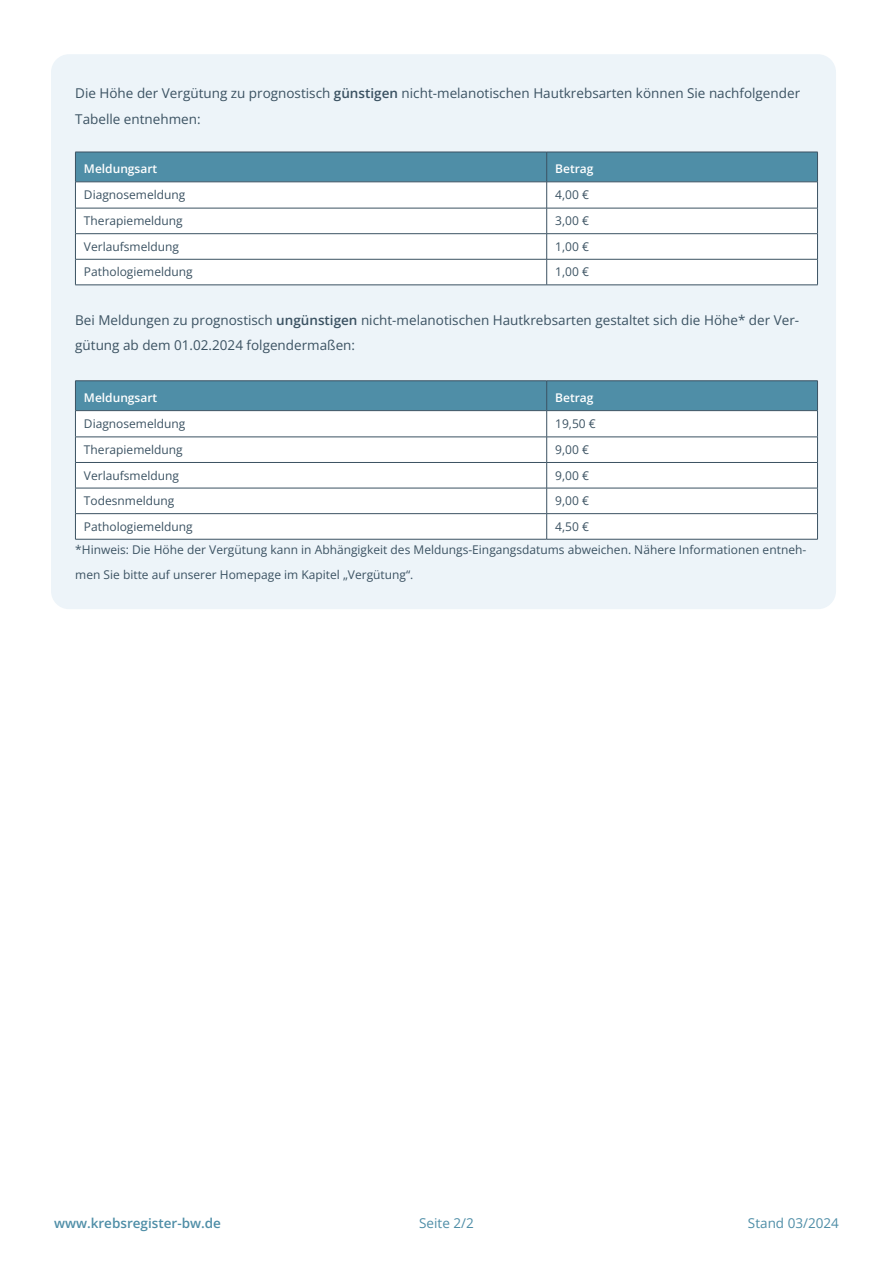
<style>
.page{position:relative;width:893px;height:1263px;background:#fff}
.page>*{position:absolute;margin:0;border:0;box-sizing:border-box;transform-origin:0 0}
.Überschrift_1{font:13.5px/25.5px "Open Sans";color:#3b5262}
.t1{font:600 13.5px "Open Sans";color:#4f8ea7}
.t2{font:13.5px "Open Sans";color:#4f8ea7}
.Überschrift_1-2{font:12px/25.5px "Open Sans";color:#3b5262}
.Begrüßung{font:600 12px "Open Sans";color:#fff}
.s1{font-weight:600}
</style>
<div class="page">
<div style="left:51px;top:54px;width:785px;height:555px;background:#edf4f9;border-radius:18px"></div>
<svg style="left:75px;top:152px;width:743px;height:133px;background:#d0dfe5"></svg>
<hr style="left:75px;top:285px;width:472px;height:1px;background:#3b5262">
<hr style="left:547px;top:285px;width:271px;height:1px;background:#3b5262">
<hr style="left:75px;top:380px;width:472px;height:1px;background:#3b5262">
<hr style="left:547px;top:380px;width:271px;height:1px;background:#3b5262">
<svg style="left:75px;top:381px;width:743px;height:158px;background:#d7e3e8"></svg>
<hr style="left:75px;top:539px;width:472px;height:1px;background:#3b5262">
<hr style="left:547px;top:539px;width:271px;height:1px;background:#3b5262">
<p class="Überschrift_1" style="left:75px;top:80px;width:726px">Die Höhe der Vergütung zu prognostisch <span class="s1">günstigen</span> nicht-melanotischen Hautkrebsarten können Sie nachfolgender<br>Tabelle entnehmen:</p>
<p class="Begrüßung" style="left:84px;top:161px;width:75px">Meldungsart</p>
<p class="Begrüßung" style="left:555px;top:161px;width:40px">Betrag</p>
<p class="Überschrift_1-2" style="left:84px;top:182px;width:103px">Diagnosemeldung</p>
<p class="Überschrift_1-2" style="left:555px;top:182px;width:35px">4,00 €</p>
<p class="Überschrift_1-2" style="left:84px;top:208px;width:100px">Therapiemeldung</p>
<p class="Überschrift_1-2" style="left:555px;top:208px;width:35px">3,00 €</p>
<p class="Überschrift_1-2" style="left:84px;top:233px;width:97px">Verlaufsmeldung</p>
<p class="Überschrift_1-2" style="left:555px;top:233px;width:35px">1,00 €</p>
<p class="Überschrift_1-2" style="left:84px;top:259px;width:110px">Pathologiemeldung</p>
<p class="Überschrift_1-2" style="left:555px;top:259px;width:35px">1,00 €</p>
<p class="Überschrift_1" style="left:75px;top:307px;width:725px">Bei Meldungen zu prognostisch <span class="s1">ungünstigen</span> nicht-melanotischen Hautkrebsarten gestaltet sich die Höhe* der Ver&shy;gütung ab dem 01.02.2024 folgendermaßen:</p>
<p class="Begrüßung" style="left:84px;top:389px;width:75px">Meldungsart</p>
<p class="Begrüßung" style="left:555px;top:389px;width:40px">Betrag</p>
<p class="Überschrift_1-2" style="left:84px;top:411px;width:103px">Diagnosemeldung</p>
<p class="Überschrift_1-2" style="left:555px;top:411px;width:42px">19,50 €</p>
<p class="Überschrift_1-2" style="left:84px;top:437px;width:100px">Therapiemeldung</p>
<p class="Überschrift_1-2" style="left:555px;top:437px;width:35px">9,00 €</p>
<p class="Überschrift_1-2" style="left:84px;top:462px;width:97px">Verlaufsmeldung</p>
<p class="Überschrift_1-2" style="left:555px;top:462px;width:35px">9,00 €</p>
<p class="Überschrift_1-2" style="left:84px;top:488px;width:92px">Todesnmeldung</p>
<p class="Überschrift_1-2" style="left:555px;top:488px;width:35px">9,00 €</p>
<p class="Überschrift_1-2" style="left:84px;top:513px;width:110px">Pathologiemeldung</p>
<p class="Überschrift_1-2" style="left:555px;top:513px;width:35px">4,50 €</p>
<p class="Überschrift_1-2" style="left:75px;top:536px;width:732px">*Hinweis: Die Höhe der Vergütung kann in Abhängigkeit des Meldungs-Eingangsdatums abweichen. Nähere Informationen entneh&shy;men Sie bitte auf unserer Homepage im Kapitel „Vergütung“.</p>
<p class="t1" style="left:54px;top:1213px;width:169px">www.krebsregister-bw.de</p>
<p class="t2" style="left:419px;top:1213px;width:56px">Seite 2/2</p>
<p class="t2" style="left:748px;top:1213px;width:93px">Stand 03/2024</p>
</div>
